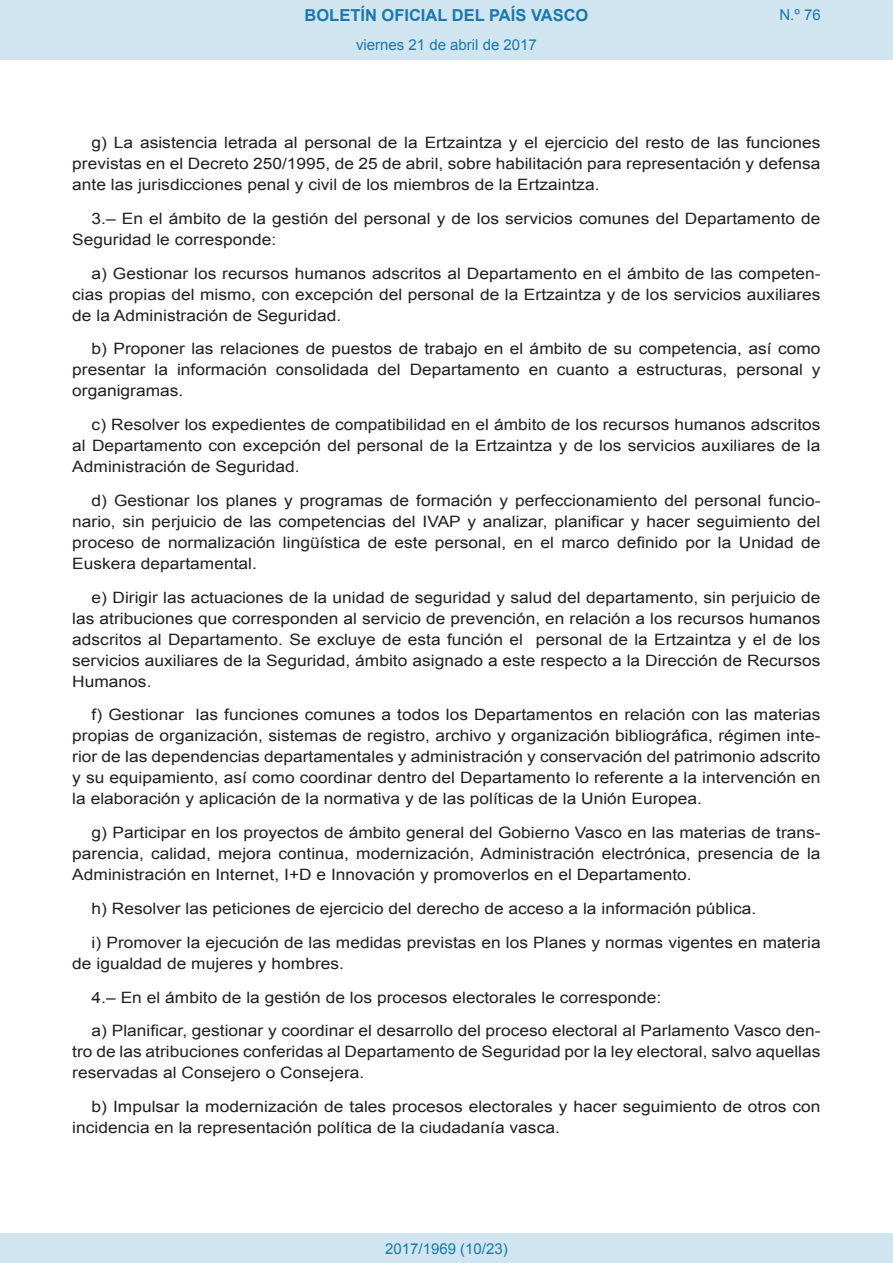
<style>
.page{position:relative;width:893px;height:1263px;background:#fff}
.page>*{position:absolute;margin:0;border:0;box-sizing:border-box;transform-origin:0 0}
.t1{font:700 16.5px "Arial";color:#1879ad}
.BOPVDetalle{font:15.6px/21px "Arial";color:#231f20;text-align:justify;scale:1.11 1}
.Paginacion_Centro{font:15px "Arial";color:#1879ad}
</style>
<div class="page">
<div style="left:0;top:0;width:893px;height:60px;background:#d0e5f0"></div>
<div style="left:0;top:1233px;width:893px;height:30px;background:#d0e5f0"></div>
<p class="t1" style="left:305px;top:4px;width:285px">BOLETÍN OFICIAL DEL PAÍS VASCO</p>
<p class="Paginacion_Centro" style="left:356px;top:35px;width:182px">viernes 21 de abril de 2017</p>
<p class="Paginacion_Centro" style="left:779px;top:5px;width:43px">N.º 76</p>
<p class="BOPVDetalle" style="left:72px;top:132px;width:676px;text-indent:19px">g) La asistencia letrada al personal de la Ertzaintza y el ejercicio del resto de las funciones previstas en el Decreto 250/1995, de 25 de abril, sobre habilitación para representación y defensa ante las jurisdicciones penal y civil de los miembros de la Ertzaintza.</p>
<p class="BOPVDetalle" style="left:72px;top:208px;width:676px;text-indent:19px">3.– En el ámbito de la gestión del personal y de los servicios comunes del Departamento de<br>Seguridad le corresponde:</p>
<p class="BOPVDetalle" style="left:72px;top:263px;width:676px;text-indent:19px">a) Gestionar los recursos humanos adscritos al Departamento en el ámbito de las competen&shy;cias propias del mismo, con excepción del personal de la Ertzaintza y de los servicios auxiliares de la Administración de Seguridad.</p>
<p class="BOPVDetalle" style="left:72px;top:339px;width:676px;text-indent:19px">b) Proponer las relaciones de puestos de trabajo en el ámbito de su competencia, así como presentar la información consolidada del Departamento en cuanto a estructuras, personal y organigramas.</p>
<p class="BOPVDetalle" style="left:72px;top:414px;width:676px;text-indent:19px">c) Resolver los expedientes de compatibilidad en el ámbito de los recursos humanos adscritos al Departamento con excepción del personal de la Ertzaintza y de los servicios auxiliares de la Administración de Seguridad.</p>
<p class="BOPVDetalle" style="left:72px;top:490px;width:676px;text-indent:19px">d) Gestionar los planes y programas de formación y perfeccionamiento del personal funcio&shy;nario, sin perjuicio de las competencias del IVAP y analizar, planificar y hacer seguimiento del proceso de normalización lingüística de este personal, en el marco definido por la Unidad de Euskera departamental.</p>
<p class="BOPVDetalle" style="left:72px;top:587px;width:676px;text-indent:19px">e) Dirigir las actuaciones de la unidad de seguridad y salud del departamento, sin perjuicio de las atribuciones que corresponden al servicio de prevención, en relación a los recursos humanos adscritos al Departamento. Se excluye de esta función el personal de la Ertzaintza y el de los servicios auxiliares de la Seguridad, ámbito asignado a este respecto a la Dirección de Recursos Humanos.</p>
<p class="BOPVDetalle" style="left:72px;top:705px;width:676px;text-indent:19px">f) Gestionar las funciones comunes a todos los Departamentos en relación con las materias propias de organización, sistemas de registro, archivo y organización bibliográfica, régimen inte&shy;rior de las dependencias departamentales y administración y conservación del patrimonio adscrito y su equipamiento, así como coordinar dentro del Departamento lo referente a la intervención en la elaboración y aplicación de la normativa y de las políticas de la Unión Europea.</p>
<p class="BOPVDetalle" style="left:72px;top:822px;width:676px;text-indent:19px">g) Participar en los proyectos de ámbito general del Gobierno Vasco en las materias de trans&shy;parencia, calidad, mejora continua, modernización, Administración electrónica, presencia de la Administración en Internet, I+D e Innovación y promoverlos en el Departamento.</p>
<p class="BOPVDetalle" style="left:92px;top:898px;width:600px">h) Resolver las peticiones de ejercicio del derecho de acceso a la información pública.</p>
<p class="BOPVDetalle" style="left:72px;top:932px;width:676px;text-indent:19px">i) Promover la ejecución de las medidas previstas en los Planes y normas vigentes en materia de igualdad de mujeres y hombres.</p>
<p class="BOPVDetalle" style="left:92px;top:987px;width:515px">4.– En el ámbito de la gestión de los procesos electorales le corresponde:</p>
<p class="BOPVDetalle" style="left:72px;top:1020px;width:676px;text-indent:19px">a) Planificar, gestionar y coordinar el desarrollo del proceso electoral al Parlamento Vasco den&shy;tro de las atribuciones conferidas al Departamento de Seguridad por la ley electoral, salvo aquellas reservadas al Consejero o Consejera.</p>
<p class="BOPVDetalle" style="left:72px;top:1096px;width:676px;text-indent:19px">b) Impulsar la modernización de tales procesos electorales y hacer seguimiento de otros con incidencia en la representación política de la ciudadanía vasca.</p>
<p class="Paginacion_Centro" style="left:385px;top:1238px;width:124px">2017/1969 (10/23)</p>
</div>
